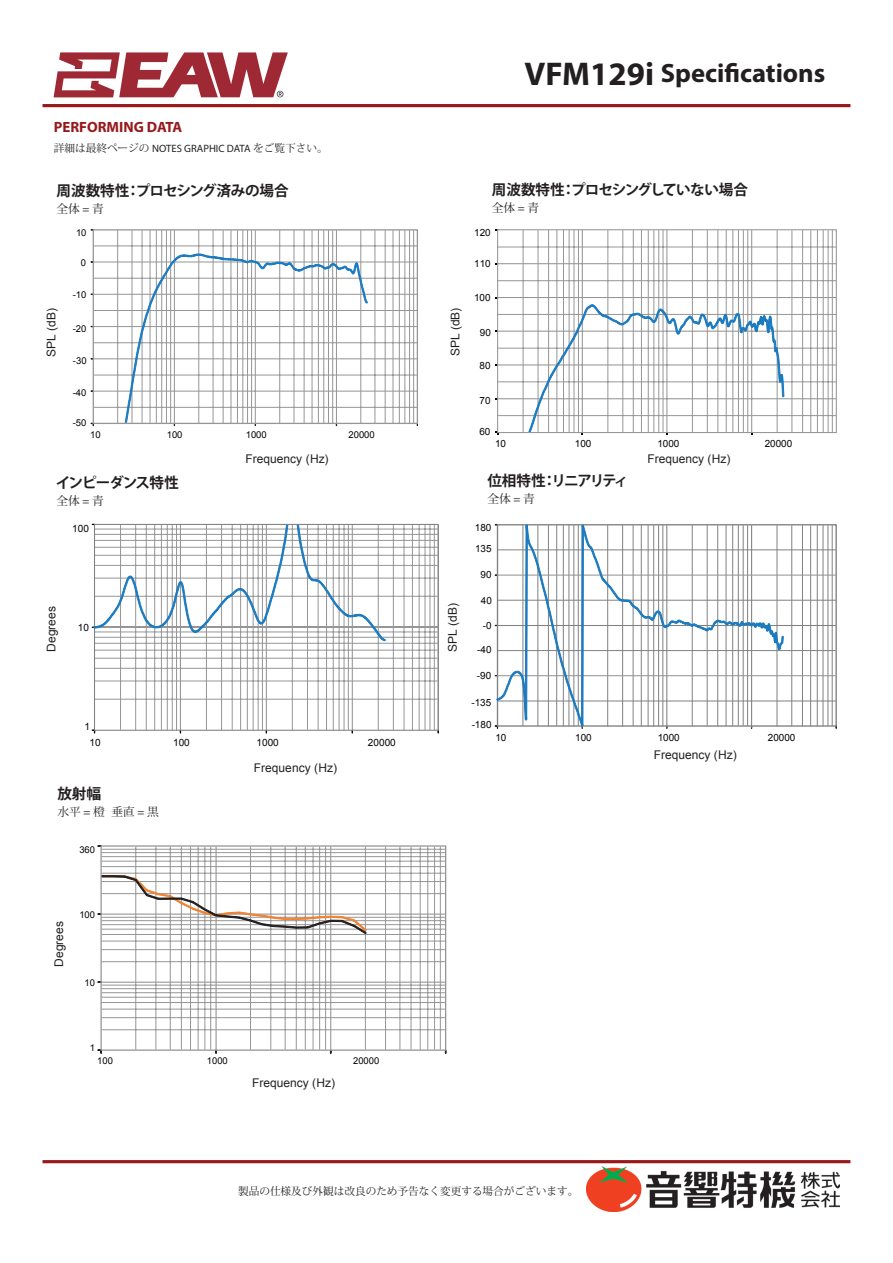
<style>
.page{position:relative;width:893px;height:1263px;background:#fff}
.page>*{position:absolute;margin:0;border:0;box-sizing:border-box;transform-origin:0 0}
.t1{font:700 33px "Myriad Pro";color:#231f20}
.t2{font:700 26.55px "Myriad Pro";color:#231f20}
.t3{font:700 14.85px "Myriad Pro";color:#98191c}
.sub_1{font:700 14.55px "Koz Go Pr 6 N";letter-spacing:-.03em;color:#231f20}
.sub_1-2{font:700 14.55px "Koz Go Pr 6 N";letter-spacing:-.08em;color:#231f20}
.sub_1-3{font:700 14.55px "Koz Go Pr 6 N";letter-spacing:-.075em;color:#231f20}
.t4{font:12px "Arial";color:#231f20}
.sub_1-4{font:11.7px "Koz Min Pr 6 N";color:#231f20}
.t5{font:10.65px "Koz Min Pr 6 N";color:#231f20}
.t6{font:10.05px "Arial";color:#040503}
.t7{font:9.9px "Arial";color:#040503}
.t8{font:9.45px "Arial";color:#040503}
.s1{font-family:"Myriad Pro"}
</style>
<div class="page">
<hr style="left:43px;top:104px;width:807px;height:3px;background:#98191c">
<img style="left:587px;top:1166px;width:252px;height:46px">
<hr style="left:43px;top:1160px;width:807px;height:3px;background:#98191c">
<svg style="left:54px;top:52px;width:234px;height:45px"></svg>
<svg style="left:93px;top:229px;width:325px;height:195px"></svg>
<hr style="left:117px;top:230px;width:1px;height:193px;background:#969697">
<hr style="left:132px;top:230px;width:1px;height:193px;background:#969697">
<hr style="left:142px;top:230px;width:1px;height:193px;background:#969697">
<hr style="left:150px;top:230px;width:1px;height:193px;background:#969697">
<hr style="left:156px;top:230px;width:1px;height:193px;background:#969697">
<hr style="left:161px;top:230px;width:1px;height:193px;background:#969697">
<hr style="left:170px;top:230px;width:1px;height:193px;background:#969697">
<hr style="left:166px;top:230px;width:1px;height:193px;background:#969697">
<hr style="left:198px;top:230px;width:1px;height:194px;background:#969697">
<hr style="left:213px;top:230px;width:1px;height:194px;background:#969697">
<hr style="left:223px;top:230px;width:1px;height:193px;background:#969697">
<hr style="left:231px;top:230px;width:1px;height:194px;background:#969697">
<hr style="left:237px;top:230px;width:1px;height:193px;background:#969697">
<hr style="left:243px;top:230px;width:1px;height:194px;background:#969697">
<hr style="left:247px;top:230px;width:1px;height:193px;background:#969697">
<hr style="left:251px;top:230px;width:1px;height:193px;background:#969697">
<hr style="left:279px;top:230px;width:1px;height:194px;background:#969697">
<hr style="left:294px;top:230px;width:1px;height:193px;background:#969697">
<hr style="left:304px;top:230px;width:1px;height:193px;background:#969697">
<hr style="left:332px;top:230px;width:1px;height:194px;background:#969697">
<hr style="left:312px;top:230px;width:1px;height:193px;background:#969697">
<hr style="left:318px;top:230px;width:1px;height:193px;background:#969697">
<hr style="left:323px;top:230px;width:1px;height:193px;background:#969697">
<hr style="left:328px;top:230px;width:1px;height:193px;background:#969697">
<hr style="left:361px;top:230px;width:1px;height:193px;background:#969697">
<hr style="left:375px;top:230px;width:1px;height:193px;background:#969697">
<hr style="left:413px;top:230px;width:1px;height:194px;background:#969697">
<hr style="left:385px;top:230px;width:1px;height:193px;background:#969697">
<hr style="left:393px;top:230px;width:1px;height:193px;background:#969697">
<hr style="left:399px;top:230px;width:1px;height:193px;background:#969697">
<hr style="left:405px;top:230px;width:1px;height:194px;background:#969697">
<hr style="left:409px;top:230px;width:1px;height:193px;background:#969697">
<hr style="left:94px;top:246px;width:323px;height:1px;background:#969697">
<hr style="left:94px;top:278px;width:323px;height:1px;background:#969697">
<hr style="left:94px;top:310px;width:323px;height:1px;background:#969697">
<hr style="left:94px;top:342px;width:323px;height:1px;background:#969697">
<hr style="left:94px;top:407px;width:323px;height:1px;background:#969697">
<hr style="left:94px;top:375px;width:323px;height:1px;background:#969697">
<hr style="left:174px;top:230px;width:1px;height:193px;background:#969697">
<hr style="left:255px;top:230px;width:1px;height:193px;background:#969697">
<hr style="left:336px;top:230px;width:1px;height:194px;background:#969697">
<hr style="left:94px;top:261px;width:323px;height:1px;background:#969697">
<hr style="left:94px;top:294px;width:323px;height:1px;background:#969697">
<hr style="left:94px;top:326px;width:323px;height:1px;background:#969697">
<hr style="left:94px;top:358px;width:323px;height:1px;background:#969697">
<hr style="left:94px;top:391px;width:323px;height:1px;background:#969697">
<svg style="left:125px;top:254px;width:243px;height:172px"></svg>
<svg style="left:497px;top:229px;width:340px;height:204px"></svg>
<svg style="left:94px;top:524px;width:345px;height:207px"></svg>
<svg style="left:91px;top:524px;width:197px;height:109px"></svg>
<svg style="left:297px;top:525px;width:90px;height:116px"></svg>
<svg style="left:784px;top:524px;width:53px;height:203px"></svg>
<hr style="left:791px;top:525px;width:1px;height:201px;background:#808181">
<hr style="left:828px;top:525px;width:1px;height:201px;background:#808181">
<hr style="left:802px;top:525px;width:1px;height:201px;background:#808181">
<hr style="left:810px;top:525px;width:1px;height:201px;background:#808181">
<hr style="left:832px;top:525px;width:1px;height:201px;background:#808181">
<hr style="left:817px;top:525px;width:1px;height:201px;background:#808181">
<hr style="left:823px;top:525px;width:1px;height:201px;background:#808181">
<hr style="left:497px;top:550px;width:339px;height:1px;background:#808181">
<hr style="left:497px;top:600px;width:339px;height:1px;background:#808181">
<hr style="left:497px;top:650px;width:339px;height:1px;background:#808181">
<hr style="left:497px;top:701px;width:339px;height:1px;background:#808181">
<hr style="left:497px;top:575px;width:339px;height:1px;background:#969697">
<hr style="left:497px;top:625px;width:339px;height:1px;background:#808181">
<hr style="left:497px;top:675px;width:339px;height:1px;background:#969697">
<svg style="left:494px;top:304px;width:290px;height:425px"></svg>
<svg style="left:97px;top:1049px;width:5px;height:5px"></svg>
<svg style="left:100px;top:845px;width:346px;height:206px"></svg>
<svg style="left:97px;top:875px;width:269px;height:59px"></svg>
<p class="t3" style="left:54px;top:118px;width:130px">PERFORMING DATA</p>
<p class="t5" style="left:54px;top:142px;width:275px">詳細は最終ページの <span class="s1">NOTES GRAPHIC DATA</span> をご覧下さい。</p>
<p class="sub_1" style="left:57px;top:182px;width:234px">周波数特性プロセシング済みの場合</p>
<p class="sub_1" style="left:126px;top:182px;width:16px">：</p>
<p class="sub_1-4" style="left:57px;top:202px;width:49px">全体<span class="s1">=</span>青</p>
<p class="t8" style="left:76px;top:227px;width:12px">10</p>
<p class="t8" style="left:81px;top:256px;width:7px">0</p>
<p class="t4" style="left:43px;top:357px;width:50px;rotate:-90deg">SPL (dB(</p>
<p class="t8" style="left:73px;top:288px;width:15px">-10</p>
<p class="t8" style="left:73px;top:322px;width:15px">-20</p>
<p class="t8" style="left:73px;top:354px;width:15px">-30</p>
<p class="t8" style="left:73px;top:387px;width:15px">-40</p>
<p class="t8" style="left:73px;top:417px;width:15px">-50</p>
<p class="t8" style="left:90px;top:428px;width:12px">10</p>
<p class="t8" style="left:167px;top:428px;width:17px">100</p>
<p class="sub_1-3" style="left:56px;top:474px;width:124px">インピーダンス特性</p>
<p class="sub_1-4" style="left:57px;top:494px;width:49px">全体<span class="s1">=</span>青</p>
<p class="t6" style="left:72px;top:522px;width:18px">100</p>
<p class="t8" style="left:246px;top:428px;width:23px">1000</p>
<p class="t4" style="left:246px;top:451px;width:85px">Frequency (Hz(</p>
<p class="t8" style="left:348px;top:428px;width:28px">20000</p>
<p class="t4" style="left:43px;top:652px;width:47px;rotate:-90deg">Degrees</p>
<p class="t6" style="left:78px;top:621px;width:13px">10</p>
<p class="t6" style="left:84px;top:720px;width:7px">1</p>
<p class="t6" style="left:90px;top:736px;width:13px">10</p>
<p class="t6" style="left:173px;top:736px;width:18px">100</p>
<p class="sub_1" style="left:57px;top:786px;width:45px">放射幅</p>
<p class="sub_1-4" style="left:57px;top:805px;width:49px">水平<span class="s1">=</span>橙</p>
<p class="sub_1-4" style="left:111px;top:805px;width:49px">垂直<span class="s1">=</span>黒</p>
<p class="t8" style="left:79px;top:843px;width:17px">360</p>
<p class="t4" style="left:51px;top:966px;width:47px;rotate:-90deg">Degrees</p>
<p class="t8" style="left:79px;top:908px;width:17px">100</p>
<p class="t8" style="left:85px;top:976px;width:12px">10</p>
<p class="t8" style="left:90px;top:1041px;width:7px">1</p>
<p class="t8" style="left:97px;top:1055px;width:17px">100</p>
<p class="t8" style="left:207px;top:1055px;width:22px">1000</p>
<p class="t6" style="left:257px;top:736px;width:24px">1000</p>
<p class="t4" style="left:254px;top:760px;width:85px">Frequency (Hz(</p>
<p class="t6" style="left:368px;top:736px;width:29px">20000</p>
<p class="t4" style="left:252px;top:1075px;width:85px">Frequency (Hz(</p>
<p class="t8" style="left:353px;top:1055px;width:28px">20000</p>
<h1 class="t1" style="left:524px;top:52px;width:131px">VFM129i</h1>
<h2 class="t2" style="left:661px;top:56px;width:166px">Specifications</h2>
<p class="sub_1" style="left:492px;top:181px;width:258px">周波数特性プロセシングしていない場合</p>
<p class="sub_1" style="left:561px;top:181px;width:16px">：</p>
<p class="sub_1-4" style="left:492px;top:201px;width:49px">全体<span class="s1">=</span>青</p>
<p class="t7" style="left:474px;top:226px;width:18px">120</p>
<p class="t7" style="left:474px;top:257px;width:18px">110</p>
<p class="t4" style="left:447px;top:356px;width:50px;rotate:-90deg">SPL (dB(</p>
<p class="t7" style="left:474px;top:291px;width:18px">100</p>
<p class="t7" style="left:480px;top:326px;width:13px">90</p>
<p class="t7" style="left:479px;top:359px;width:13px">80</p>
<p class="t4" style="left:445px;top:652px;width:50px;rotate:-90deg">SPL (dB(</p>
<p class="t7" style="left:479px;top:394px;width:13px">70</p>
<p class="t7" style="left:479px;top:425px;width:13px">60</p>
<p class="t7" style="left:495px;top:437px;width:13px">10</p>
<p class="t7" style="left:575px;top:437px;width:18px">100</p>
<p class="sub_1-2" style="left:487px;top:473px;width:143px">位相特性リニアリティ</p>
<p class="sub_1" style="left:542px;top:473px;width:16px">：</p>
<p class="sub_1-4" style="left:487px;top:492px;width:49px">全体<span class="s1">=</span>青</p>
<p class="t7" style="left:475px;top:521px;width:18px">180</p>
<p class="t7" style="left:475px;top:542px;width:18px">135</p>
<p class="t7" style="left:480px;top:568px;width:13px">90</p>
<p class="t7" style="left:481px;top:594px;width:13px">40</p>
<p class="t7" style="left:483px;top:619px;width:10px">-0</p>
<p class="t7" style="left:477px;top:643px;width:16px">-40</p>
<p class="t7" style="left:477px;top:669px;width:16px">-90</p>
<p class="t7" style="left:471px;top:696px;width:21px">-135</p>
<p class="t7" style="left:472px;top:718px;width:21px">-180</p>
<p class="t7" style="left:495px;top:731px;width:13px">10</p>
<p class="t7" style="left:575px;top:731px;width:18px">100</p>
<p class="t7" style="left:657px;top:437px;width:24px">1000</p>
<p class="t4" style="left:647px;top:451px;width:85px">Frequency (Hz(</p>
<p class="t7" style="left:658px;top:731px;width:24px">1000</p>
<p class="t4" style="left:654px;top:747px;width:85px">Frequency (Hz(</p>
<p class="t7" style="left:765px;top:437px;width:29px">20000</p>
<p class="t7" style="left:768px;top:731px;width:29px">20000</p>
<p class="t5" style="left:238px;top:1185px;width:342px">製品の仕様及び外観は改良のため予告なく変更する場合がございます。</p>
</div>
